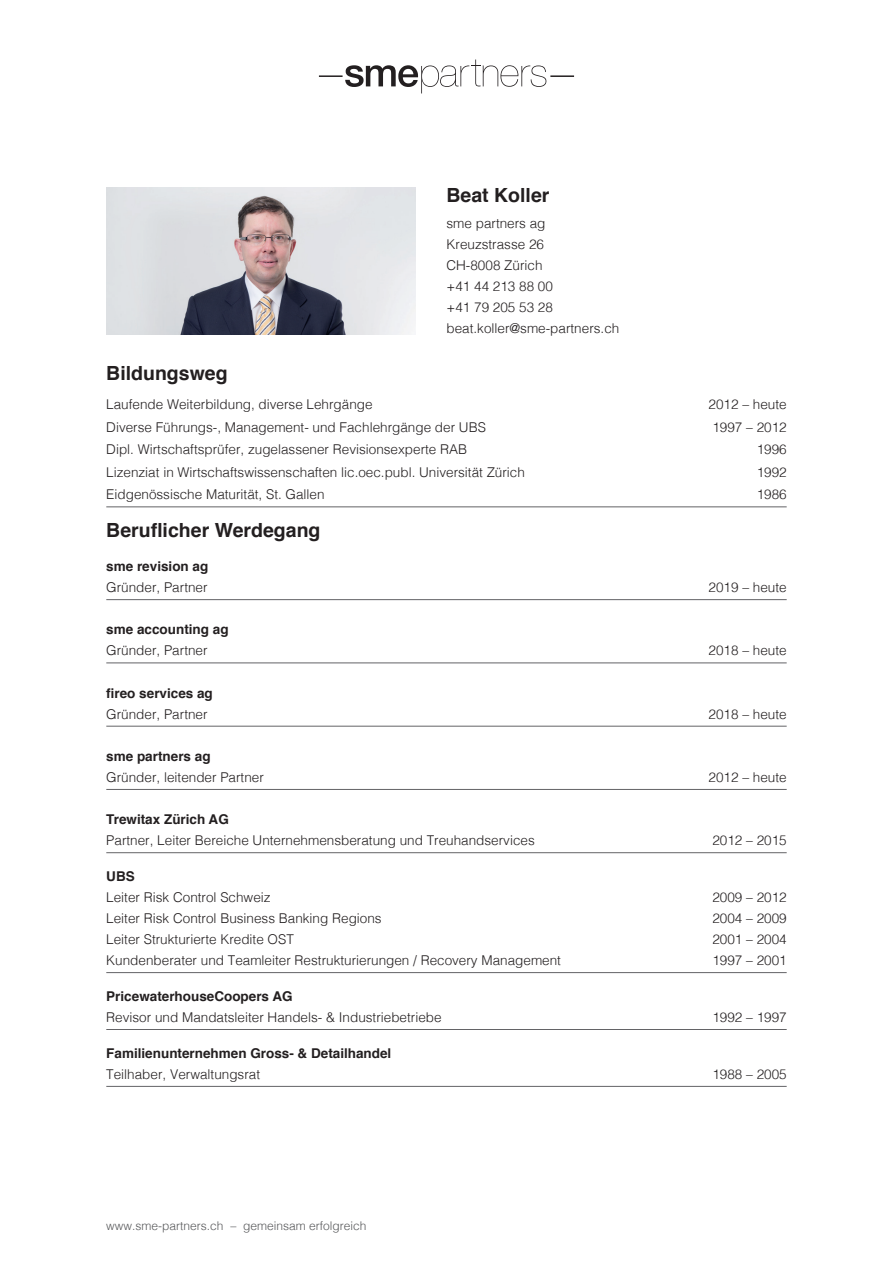
<style>
.page{position:relative;width:893px;height:1263px;background:#fff}
.page>*{position:absolute;margin:0;border:0;box-sizing:border-box;transform-origin:0 0}
.t1{font:700 19.5px "Helvetica";color:#231f20}
.t2{font:300 13.5px/21px "Helvetica";color:#231f20}
.t3{font:700 13.5px "Helvetica";color:#231f20}
.t4{font:300 12px "Helvetica";color:#57585a}
</style>
<div class="page">
<hr style="left:106px;top:507px;width:681px;height:1px;background:#636366">
<hr style="left:106px;top:599px;width:681px;height:1px;background:#636366">
<hr style="left:106px;top:663px;width:681px;height:1px;background:#636366">
<hr style="left:106px;top:726px;width:681px;height:1px;background:#636366">
<hr style="left:106px;top:789px;width:681px;height:1px;background:#636366">
<hr style="left:106px;top:852px;width:681px;height:1px;background:#636366">
<hr style="left:106px;top:972px;width:681px;height:1px;background:#636366">
<hr style="left:106px;top:1029px;width:681px;height:1px;background:#636366">
<hr style="left:106px;top:1086px;width:681px;height:1px;background:#636366">
<hr style="left:319px;top:75px;width:24px;height:2px;background:#231f20">
<svg style="left:345px;top:60px;width:201px;height:33px"></svg>
<hr style="left:550px;top:75px;width:24px;height:2px;background:#231f20">
<img style="left:106px;top:187px;width:310px;height:147px">
<h1 class="t1" style="left:446px;top:179px;width:104px">Beat Koller</h1>
<p class="t2" style="left:446px;top:212px;width:174px">sme partners ag<br>Kreuzstrasse 26<br>CH-8008 Zürich<br>+41 44 213 88 00<br>+41 79 205 53 28 beat.koller@sme-partners.ch</p>
<h1 class="t1" style="left:106px;top:358px;width:123px">Bildungsweg</h1>
<p class="t2" style="left:106px;top:393px;width:268px">Laufende Weiterbildung, diverse Lehrgänge</p>
<p class="t2" style="left:709px;top:393px;width:80px">2012 – heute</p>
<p class="t2" style="left:106px;top:415px;width:381px">Diverse Führungs-, Management- und Fachlehrgänge der UBS</p>
<p class="t2" style="left:712px;top:415px;width:76px">1997 – 2012</p>
<p class="t2" style="left:106px;top:438px;width:362px">Dipl. Wirtschaftsprüfer, zugelassener Revisionsexperte RAB</p>
<p class="t2" style="left:757px;top:438px;width:32px">1996</p>
<p class="t2" style="left:106px;top:460px;width:420px">Lizenziat in Wirtschaftswissenschaften lic.oec.publ. Universität Zürich</p>
<p class="t2" style="left:757px;top:460px;width:32px">1992</p>
<p class="t2" style="left:106px;top:483px;width:220px">Eidgenössische Maturität, St. Gallen</p>
<p class="t2" style="left:757px;top:483px;width:32px">1986</p>
<h1 class="t1" style="left:106px;top:515px;width:216px">Beruflicher Werdegang</h1>
<p class="t3" style="left:106px;top:555px;width:104px">sme revision ag</p>
<p class="t2" style="left:106px;top:576px;width:103px">Gründer, Partner</p>
<p class="t2" style="left:709px;top:576px;width:80px">2019 – heute</p>
<p class="t3" style="left:106px;top:619px;width:124px">sme accounting ag</p>
<p class="t2" style="left:106px;top:639px;width:103px">Gründer, Partner</p>
<p class="t2" style="left:709px;top:639px;width:80px">2018 – heute</p>
<p class="t3" style="left:106px;top:682px;width:108px">fireo services ag</p>
<p class="t2" style="left:106px;top:702px;width:103px">Gründer, Partner</p>
<p class="t2" style="left:709px;top:702px;width:80px">2018 – heute</p>
<p class="t3" style="left:106px;top:745px;width:106px">sme partners ag</p>
<p class="t2" style="left:106px;top:765px;width:159px">Gründer, leitender Partner</p>
<p class="t2" style="left:709px;top:765px;width:80px">2012 – heute</p>
<p class="t3" style="left:106px;top:808px;width:124px">Trewitax Zürich AG</p>
<p class="t2" style="left:106px;top:829px;width:430px">Partner, Leiter Bereiche Unternehmensberatung und Treuhandservices</p>
<p class="t2" style="left:712px;top:829px;width:76px">2012 – 2015</p>
<p class="t3" style="left:106px;top:865px;width:30px">UBS</p>
<p class="t2" style="left:106px;top:886px;width:166px">Leiter Risk Control Schweiz</p>
<p class="t2" style="left:712px;top:886px;width:76px">2009 – 2012</p>
<p class="t2" style="left:106px;top:907px;width:277px">Leiter Risk Control Business Banking Regions</p>
<p class="t2" style="left:712px;top:907px;width:76px">2004 – 2009</p>
<p class="t2" style="left:106px;top:928px;width:189px">Leiter Strukturierte Kredite OST</p>
<p class="t2" style="left:712px;top:928px;width:76px">2001 – 2004</p>
<p class="t2" style="left:106px;top:949px;width:456px">Kundenberater und Teamleiter Restrukturierungen / Recovery Management</p>
<p class="t2" style="left:712px;top:949px;width:76px">1997 – 2001</p>
<p class="t3" style="left:106px;top:985px;width:188px">PricewaterhouseCoopers AG</p>
<p class="t2" style="left:106px;top:1006px;width:337px">Revisor und Mandatsleiter Handels- &amp; Industriebetriebe</p>
<p class="t2" style="left:712px;top:1006px;width:76px">1992 – 1997</p>
<p class="t3" style="left:106px;top:1042px;width:287px">Familienunternehmen Gross- &amp; Detailhandel</p>
<p class="t2" style="left:106px;top:1062px;width:155px">Teilhaber, Verwaltungsrat</p>
<p class="t2" style="left:712px;top:1062px;width:76px">1988 – 2005</p>
<p class="t4" style="left:106px;top:1216px;width:262px">www.sme-partners.ch – gemeinsam erfolgreich</p>
</div>
